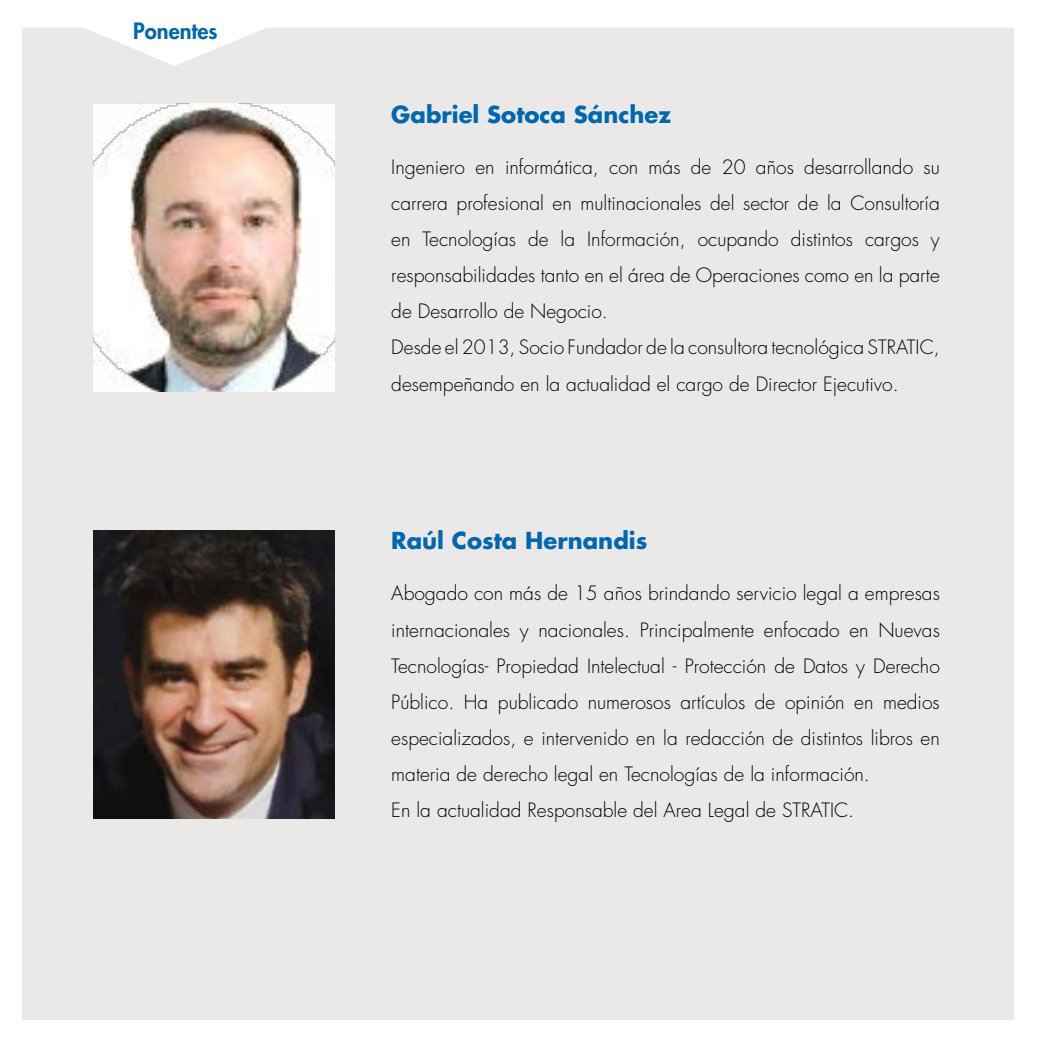
<style>
.page{position:relative;width:1042px;height:1042px;background:#fff}
.page>*{position:absolute;margin:0;border:0;box-sizing:border-box;transform-origin:0 0}
.t1{font:700 22.75px "Futura Std";color:#0067b1}
.t2{font:800 21.88px "Futura Std";color:#0067b1}
.t3{font:300 19.25px/36.2px "Futura Std";color:#000}
</style>
<div class="page">
<div style="left:22px;top:28px;width:992px;height:992px;background:#ebe9e8"></div>
<img style="left:94px;top:104px;width:241px;height:288px">
<img style="left:94px;top:530px;width:241px;height:288px">
<p class="t2" style="left:133px;top:17px;width:86px">Ponentes</p>
<p class="t1" style="left:391px;top:99px;width:281px">Gabriel Sotoca Sánchez</p>
<p class="t3" style="left:391px;top:149px;width:550px">Ingeniero en informática, con más de 20 años desarrollando su carrera profesional en multinacionales del sector de la Consultoría en Tecnologías de la Información, ocupando distintos cargos y responsabilidades tanto en el área de Operaciones como en la parte de Desarrollo de Negocio.<br>Desde el 2013, Socio Fundador de la consultora tecnológica STRATIC, desempeñando en la actualidad el cargo de Director Ejecutivo.</p>
<p class="t1" style="left:391px;top:526px;width:258px">Raúl Costa Hernandis</p>
<p class="t3" style="left:391px;top:576px;width:550px">Abogado con más de 15 años brindando servicio legal a empresas internacionales y nacionales. Principalmente enfocado en Nuevas Tecnologías- Propiedad Intelectual - Protección de Datos y Derecho Público. Ha publicado numerosos artículos de opinión en medios especializados, e intervenido en la redacción de distintos libros en materia de derecho legal en Tecnologías de la información.<br>En la actualidad Responsable del Area Legal de STRATIC.</p>
</div>
